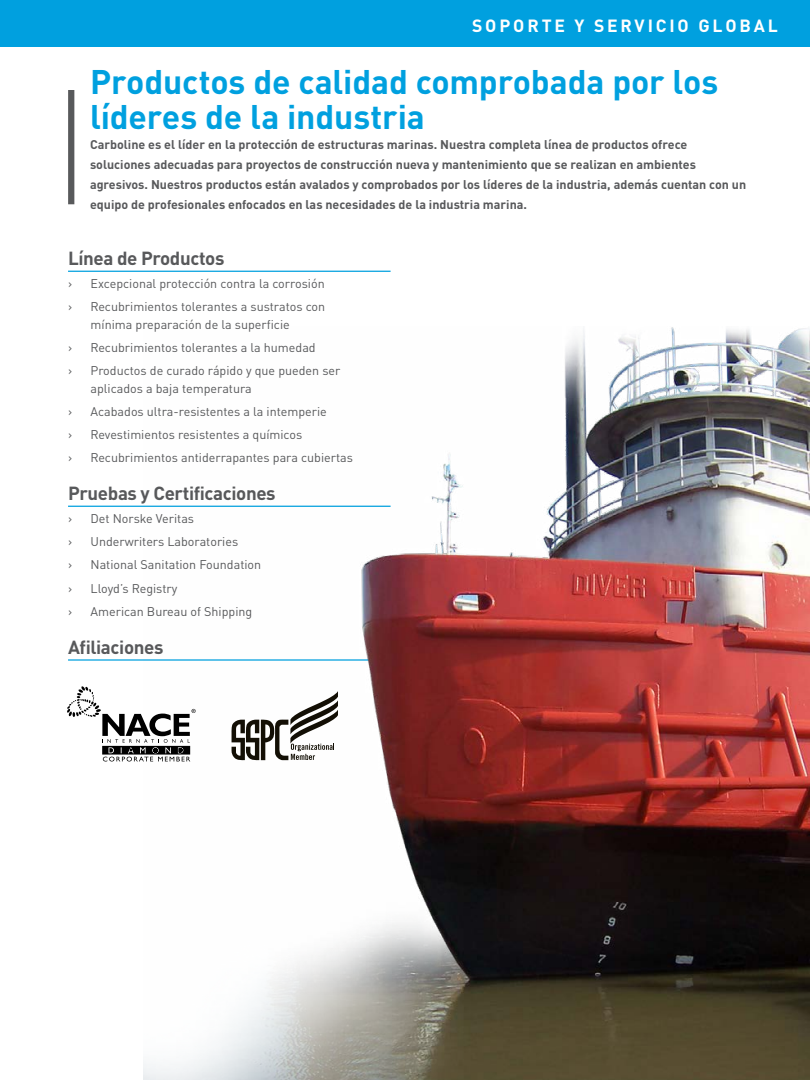
<style>
.page{position:relative;width:810px;height:1080px;background:#fff}
.page>*{position:absolute;margin:0;border:0;box-sizing:border-box;transform-origin:0 0}
.t1{font:700 33.75px/35.5px "DIN Pro";letter-spacing:-.005em;color:#00a0df}
.t2{font:700 18.75px "DIN Pro";letter-spacing:-.02em;color:#58595b}
.t3{font:700 17.5px "DIN Pro";letter-spacing:.16em;color:#fff}
.t4{font:12.5px/17.5px "DIN Pro";color:#58595b}
.t5{font:700 12.5px/20px "DIN Pro";color:#58595b}
</style>
<div class="page">
<div style="left:0;top:0;width:810px;height:47px;background:#00a0df"></div>
<hr style="left:68px;top:271px;width:323px;height:1px;background:#00a0df">
<hr style="left:68px;top:506px;width:323px;height:1px;background:#00a0df">
<hr style="left:68px;top:659px;width:323px;height:2px;background:#00a0df">
<svg style="left:67px;top:686px;width:77px;height:76px"></svg>
<img style="left:144px;top:327px;width:666px;height:753px">
<div style="left:68px;top:90px;width:6px;height:114px;background:#58595b"></div>
<h3 class="t3" style="left:472px;top:11px;width:307px">SOPORTE Y SERVICIO GLOBAL</h3>
<h1 class="t1" style="left:90px;top:60px;width:630px">Productos de calidad comprobada por los líderes de la industria</h1>
<p class="t5" style="left:90px;top:133px;width:658px">Carboline es el líder en la protección de estructuras marinas. Nuestra completa línea de productos ofrece soluciones adecuadas para proyectos de construcción nueva y mantenimiento que se realizan en ambientes agresivos. Nuestros productos están avalados y comprobados por los líderes de la industria, además cuentan con un equipo de profesionales enfocados en las necesidades de la industria marina.</p>
<h2 class="t2" style="left:68px;top:243px;width:158px">Línea de Productos</h2>
<p class="t4" style="left:68px;top:274px;width:6px">›</p>
<p class="t4" style="left:91px;top:274px;width:236px">Excepcional protección contra la corrosión</p>
<p class="t4" style="left:68px;top:297px;width:6px">›</p>
<p class="t4" style="left:91px;top:297px;width:236px">Recubrimientos tolerantes a sustratos con mínima preparación de la superficie</p>
<p class="t4" style="left:68px;top:337px;width:6px">›</p>
<p class="t4" style="left:91px;top:337px;width:227px">Recubrimientos tolerantes a la humedad</p>
<p class="t4" style="left:68px;top:361px;width:6px">›</p>
<p class="t4" style="left:91px;top:361px;width:251px">Productos de curado rápido y que pueden ser aplicados a baja temperatura</p>
<p class="t4" style="left:68px;top:401px;width:6px">›</p>
<p class="t4" style="left:91px;top:401px;width:238px">Acabados ultra-resistentes a la intemperie</p>
<p class="t4" style="left:68px;top:424px;width:6px">›</p>
<p class="t4" style="left:91px;top:424px;width:213px">Revestimientos resistentes a químicos</p>
<p class="t4" style="left:68px;top:447px;width:6px">›</p>
<p class="t4" style="left:91px;top:447px;width:264px">Recubrimientos antiderrapantes para cubiertas</p>
<h2 class="t2" style="left:68px;top:478px;width:209px">Pruebas y Certificaciones</h2>
<p class="t4" style="left:68px;top:509px;width:6px">›</p>
<p class="t4" style="left:91px;top:509px;width:105px">Det Norske Veritas</p>
<p class="t4" style="left:68px;top:532px;width:6px">›</p>
<p class="t4" style="left:91px;top:532px;width:149px">Underwriters Laboratories</p>
<p class="t4" style="left:68px;top:555px;width:6px">›</p>
<p class="t4" style="left:91px;top:555px;width:172px">National Sanitation Foundation</p>
<p class="t4" style="left:68px;top:578px;width:6px">›</p>
<p class="t4" style="left:91px;top:578px;width:88px">Lloyd’s Registry</p>
<p class="t4" style="left:68px;top:601px;width:6px">›</p>
<p class="t4" style="left:91px;top:601px;width:163px">American Bureau of Shipping</p>
<h2 class="t2" style="left:68px;top:631px;width:97px">Afiliaciones</h2>
</div>
